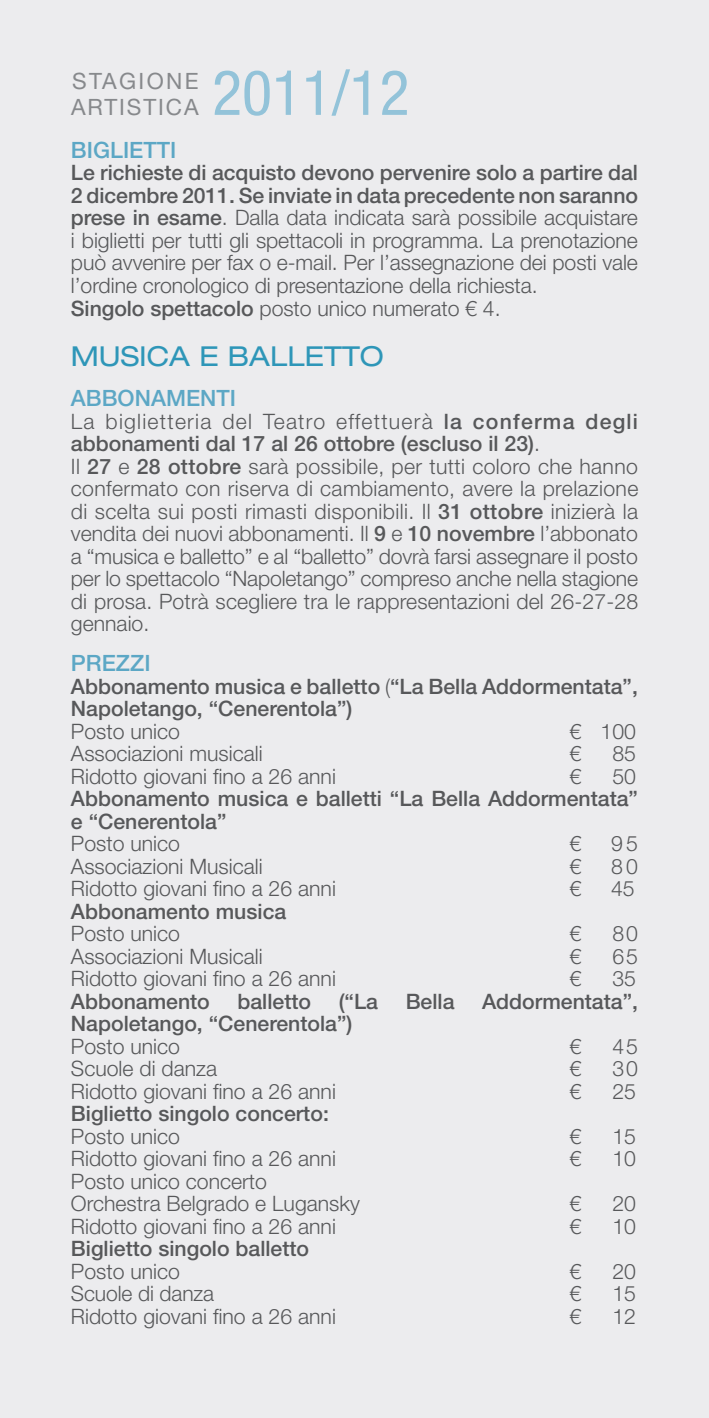
<style>
.page{position:relative;width:709px;height:1418px;background:#fff}
.page>*{position:absolute;margin:0;border:0;box-sizing:border-box;transform-origin:0 0}
.t1{font:condensed 62.5px "Helvetica Neue LT Std";color:#93c3d9}
.t2{font:expanded 27.5px "Helvetica Neue LT Std";color:#2e96b8}
.t3{font:500 22.5px "Helvetica Neue LT Std";color:#5ca7c5}
.t4{font:22.5px/26px "Helvetica Neue LT Std";letter-spacing:.085em;color:#87898c}
.t5{font:300 21.25px/22.5px "Helvetica Neue LT Std";color:#57585a}
.t6{font:500 21.25px/22.5px "Helvetica Neue LT Std";color:#57585a}
.s1{font-weight:500}
.s2{font-weight:300}
</style>
<div class="page">
<div style="left:0;top:0;width:709px;height:1417px;background:#ececee"></div>
<p class="t4" style="left:71px;top:67px;width:129px">STAGIONE<br>ARTISTICA</p>
<h1 class="t1" style="left:212px;top:57px;width:199px">2011/12</h1>
<p class="t3" style="left:71px;top:136px;width:107px">BIGLIETTI</p>
<p class="t5" style="left:71px;top:161px;width:568px"><span class="s1">Le richieste di acquisto devono pervenire solo a partire dal 2 dicembre 2011. Se inviate in data precedente non saranno prese in esame</span>. Dalla data indicata sarà possibile acquistare i biglietti per tutti gli spettacoli in programma. La prenotazione può avvenire per fax o e-mail. Per l’assegnazione dei posti vale l’ordine cronologico di presentazione della richiesta.<br><span class="s1">Singolo spettacolo</span> posto unico numerato € 4.</p>
<p class="t2" style="left:71px;top:339px;width:69px">MUSICA</p>
<p class="t2" style="left:199px;top:339px;width:70px">E BALLE</p>
<p class="t2" style="left:324px;top:339px;width:59px">TTO</p>
<p class="t3" style="left:71px;top:384px;width:167px">ABBONAMENTI</p>
<p class="t5" style="left:71px;top:409px;width:569px">La biglietteria del Teatro effettuerà <span class="s1">la conferma degli abbonamenti dal 17 al 26 ottobre (escluso il 23)</span>.<br>Il <span class="s1">27</span> e <span class="s1">28 ottobre</span> sarà possibile, per tutti coloro che hanno confermato con riserva di cambiamento, avere la prelazione di scelta sui posti rimasti disponibili. Il <span class="s1">31 ottobre</span> inizierà la vendita dei nuovi abbonamenti. Il <span class="s1">9</span> e <span class="s1">10 novembre</span> l’abbonato a “musica e balletto” e al “balletto” dovrà farsi assegnare il posto per lo spettacolo “Napoletango” compreso anche nella stagione di prosa. Potrà scegliere tra le rappresentazioni del 26-27-28 gennaio.</p>
<p class="t3" style="left:71px;top:649px;width:81px">PREZZI</p>
<p class="t6" style="left:71px;top:674px;width:568px">Abbonamento musica e balletto <span class="s2">(</span>“La Bella Addormentata”,<br>Napoletango, “Cenerentola”)</p>
<p class="t5" style="left:71px;top:719px;width:111px">Posto unico</p>
<p class="t5" style="left:569px;top:719px;width:68px">€ 100</p>
<p class="t5" style="left:71px;top:742px;width:193px">Associazioni musicali</p>
<p class="t5" style="left:569px;top:742px;width:13px">€</p>
<p class="t5" style="left:612px;top:742px;width:25px">85</p>
<p class="t5" style="left:71px;top:764px;width:266px">Ridotto giovani fino a 26 anni</p>
<p class="t5" style="left:569px;top:764px;width:13px">€</p>
<p class="t5" style="left:612px;top:764px;width:25px">50</p>
<p class="t6" style="left:71px;top:787px;width:568px">Abbonamento musica e balletti “La Bella Addormentata” e “Cenerentola”</p>
<p class="t5" style="left:71px;top:832px;width:111px">Posto unico</p>
<p class="t5" style="left:569px;top:832px;width:13px">€</p>
<p class="t5" style="left:611px;top:832px;width:28px">95</p>
<p class="t5" style="left:71px;top:854px;width:193px">Associazioni Musicali</p>
<p class="t5" style="left:569px;top:854px;width:13px">€</p>
<p class="t5" style="left:611px;top:854px;width:28px">80</p>
<p class="t5" style="left:71px;top:877px;width:266px">Ridotto giovani fino a 26 anni</p>
<p class="t5" style="left:569px;top:877px;width:13px">€</p>
<p class="t5" style="left:611px;top:877px;width:25px">45</p>
<p class="t6" style="left:71px;top:899px;width:217px">Abbonamento musica</p>
<p class="t5" style="left:71px;top:922px;width:111px">Posto unico</p>
<p class="t5" style="left:569px;top:922px;width:13px">€</p>
<p class="t5" style="left:612px;top:922px;width:27px">80</p>
<p class="t5" style="left:71px;top:944px;width:193px">Associazioni Musicali</p>
<p class="t5" style="left:569px;top:944px;width:13px">€</p>
<p class="t5" style="left:612px;top:944px;width:27px">65</p>
<p class="t5" style="left:71px;top:967px;width:266px">Ridotto giovani fino a 26 anni</p>
<p class="t5" style="left:569px;top:967px;width:13px">€</p>
<p class="t5" style="left:612px;top:967px;width:25px">35</p>
<p class="t6" style="left:71px;top:989px;width:140px">Abbonamento</p>
<p class="t6" style="left:237px;top:989px;width:75px">balletto</p>
<p class="t6" style="left:339px;top:989px;width:41px">(“La</p>
<p class="t6" style="left:406px;top:989px;width:50px">Bella</p>
<p class="t6" style="left:482px;top:989px;width:157px">Addormentata”,</p>
<p class="t6" style="left:71px;top:1012px;width:283px">Napoletango, “Cenerentola”)</p>
<p class="t5" style="left:71px;top:1034px;width:111px">Posto unico</p>
<p class="t5" style="left:569px;top:1034px;width:13px">€</p>
<p class="t5" style="left:612px;top:1034px;width:27px">45</p>
<p class="t5" style="left:71px;top:1057px;width:148px">Scuole di danza</p>
<p class="t5" style="left:569px;top:1057px;width:13px">€</p>
<p class="t5" style="left:612px;top:1057px;width:27px">30</p>
<p class="t5" style="left:71px;top:1079px;width:266px">Ridotto giovani fino a 26 anni</p>
<p class="t5" style="left:569px;top:1079px;width:13px">€</p>
<p class="t5" style="left:612px;top:1079px;width:25px">25</p>
<p class="t6" style="left:71px;top:1102px;width:259px">Biglietto singolo concerto:</p>
<p class="t5" style="left:71px;top:1124px;width:111px">Posto unico</p>
<p class="t5" style="left:569px;top:1124px;width:13px">€</p>
<p class="t5" style="left:612px;top:1124px;width:25px">15</p>
<p class="t5" style="left:71px;top:1147px;width:266px">Ridotto giovani fino a 26 anni</p>
<p class="t5" style="left:569px;top:1147px;width:13px">€</p>
<p class="t5" style="left:612px;top:1147px;width:25px">10</p>
<p class="t5" style="left:71px;top:1169px;width:290px">Posto unico concerto<br>Orchestra Belgrado e Lugansky</p>
<p class="t5" style="left:569px;top:1192px;width:13px">€</p>
<p class="t5" style="left:612px;top:1192px;width:25px">20</p>
<p class="t5" style="left:71px;top:1214px;width:266px">Ridotto giovani fino a 26 anni</p>
<p class="t5" style="left:569px;top:1214px;width:13px">€</p>
<p class="t5" style="left:612px;top:1214px;width:25px">10</p>
<p class="t6" style="left:71px;top:1237px;width:240px">Biglietto singolo balletto</p>
<p class="t5" style="left:71px;top:1259px;width:111px">Posto unico</p>
<p class="t5" style="left:569px;top:1259px;width:13px">€</p>
<p class="t5" style="left:612px;top:1259px;width:25px">20</p>
<p class="t5" style="left:71px;top:1282px;width:145px">Scuole di danza</p>
<p class="t5" style="left:569px;top:1282px;width:13px">€</p>
<p class="t5" style="left:612px;top:1282px;width:25px">15</p>
<p class="t5" style="left:71px;top:1304px;width:266px">Ridotto giovani fino a 26 anni</p>
<p class="t5" style="left:569px;top:1304px;width:13px">€</p>
<p class="t5" style="left:612px;top:1304px;width:25px">12</p>
</div>
